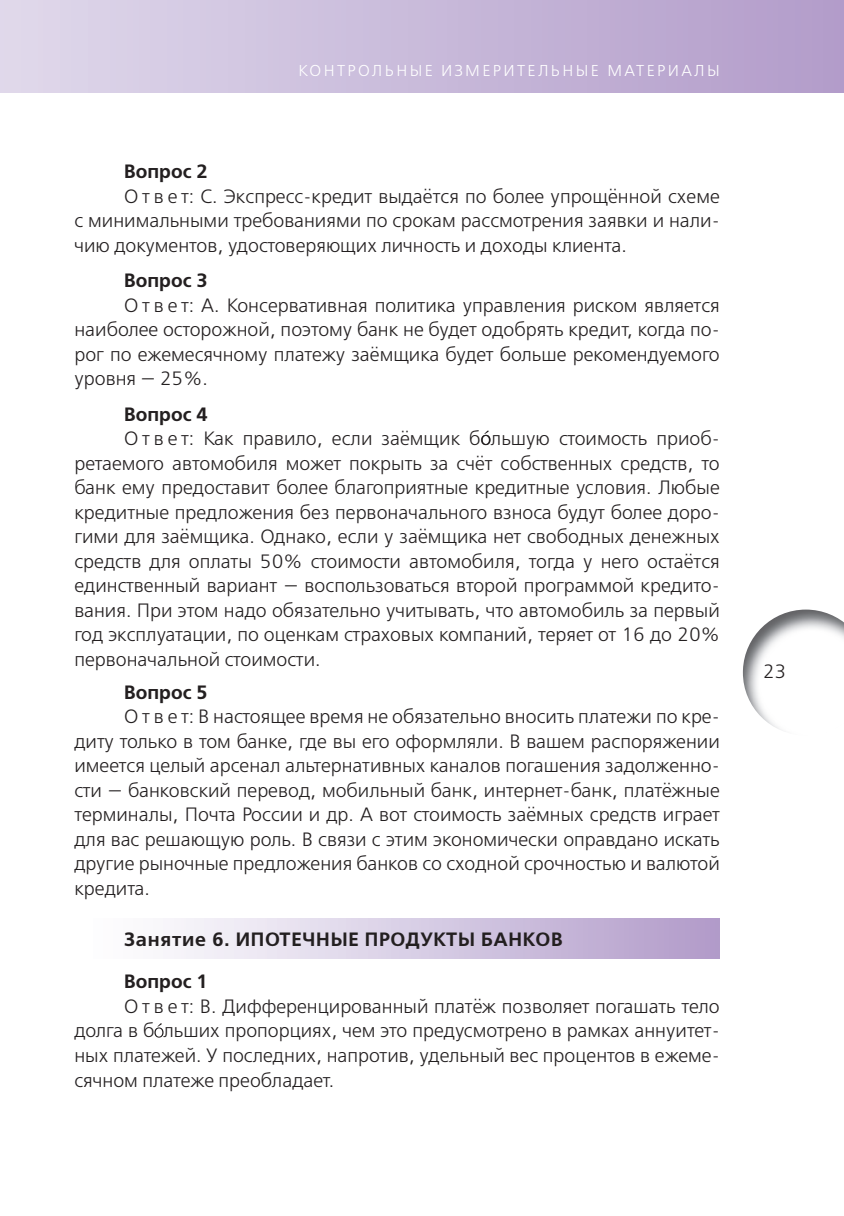
<style>
.page{position:relative;width:844px;height:1216px;background:#fff}
.page>*{position:absolute;margin:0;border:0;box-sizing:border-box;transform-origin:0 0}
.t1{font:19.25px/24.5px "Free Set C";color:#231f20;text-align:justify}
.t2{font:700 19.25px "Free Set C";color:#231f20}
.t3{font:700 19.25px "Free Set C";letter-spacing:.04em;color:#231f20}
.t4{font:15.75px "Free Set C";letter-spacing:.15em;color:#fff}
</style>
<div class="page">
<div style="left:0;top:1px;width:843px;height:91px;background:linear-gradient(to right,#e0d9eb,#b29cca)"></div>
<img style="left:742px;top:609px;width:101px;height:121px">
<div style="left:74px;top:918px;width:645px;height:40px;background:linear-gradient(to right,#fff,#b29cca)"></div>
<svg style="left:154px;top:1023px;width:9px;height:14px"></svg>
<svg style="left:481px;top:430px;width:9px;height:15px"></svg>
<p class="t4" style="left:298px;top:62px;width:423px">КОНТРОЛЬНЫЕ ИЗМЕРИТЕЛЬНЫЕ МАТЕРИАЛЫ</p>
<p class="t2" style="left:124px;top:165px;width:85px">Вопрос 2</p>
<p class="t1" style="left:74px;top:184px;width:646px;text-indent:50px">О т в е т: С. Экспресс-кредит выдаётся по более упрощённой схеме с минимальными требованиями по срокам рассмотрения заявки и нали&shy;чию документов, удостоверяющих личность и доходы клиента.</p>
<p class="t2" style="left:124px;top:274px;width:85px">Вопрос 3</p>
<p class="t1" style="left:74px;top:293px;width:646px;text-indent:50px">О т в е т: A. Консервативная политика управления риском является наиболее осторожной, поэтому банк не будет одобрять кредит, когда по&shy;рог по ежемесячному платежу заёмщика будет больше рекомендуемого уровня — 25%.</p>
<p class="t2" style="left:124px;top:407px;width:85px">Вопрос 4</p>
<p class="t1" style="left:74px;top:426px;width:646px;text-indent:50px">О т в е т: Как правило, если заёмщик большую стоимость приоб&shy;ретаемого автомобиля может покрыть за счёт собственных средств, то банк ему предоставит более благоприятные кредитные условия. Любые кредитные предложения без первоначального взноса будут более доро&shy;гими для заёмщика. Однако, если у заёмщика нет свободных денежных средств для оплаты 50% стоимости автомобиля, тогда у него остаётся единственный вариант — воспользоваться второй программой кредито&shy;вания. При этом надо обязательно учитывать, что автомобиль за первый год эксплуатации, по оценкам страховых компаний, теряет от 16 до 20% первоначальной стоимости.</p>
<p class="t2" style="left:124px;top:685px;width:85px">Вопрос 5</p>
<p class="t1" style="left:74px;top:704px;width:646px;text-indent:50px">О т в е т: В настоящее время не обязательно вносить платежи по кре&shy;диту только в том банке, где вы его оформляли. В вашем распоряжении имеется целый арсенал альтернативных каналов погашения задолженно&shy;сти — банковский перевод, мобильный банк, интернет-банк, платёжные терминалы, Почта России и др. А вот стоимость заёмных средств играет для вас решающую роль. В связи с этим экономически оправдано искать другие рыночные предложения банков со сходной срочностью и валютой кредита.</p>
<p class="t3" style="left:124px;top:932px;width:440px">Занятие 6. ИПОТЕЧНЫЕ ПРОДУКТЫ БАНКОВ</p>
<p class="t2" style="left:124px;top:974px;width:85px">Вопрос 1</p>
<p class="t1" style="left:74px;top:994px;width:646px;text-indent:50px">О т в е т: B. Дифференцированный платёж позволяет погашать тело долга в б льших пропорциях, чем это предусмотрено в рамках аннуитет&shy;ных платежей. У последних, напротив, удельный вес процентов в ежеме&shy;сячном платеже преобладает.</p>
<p class="t1" style="left:762px;top:658px;width:25px">23</p>
</div>
